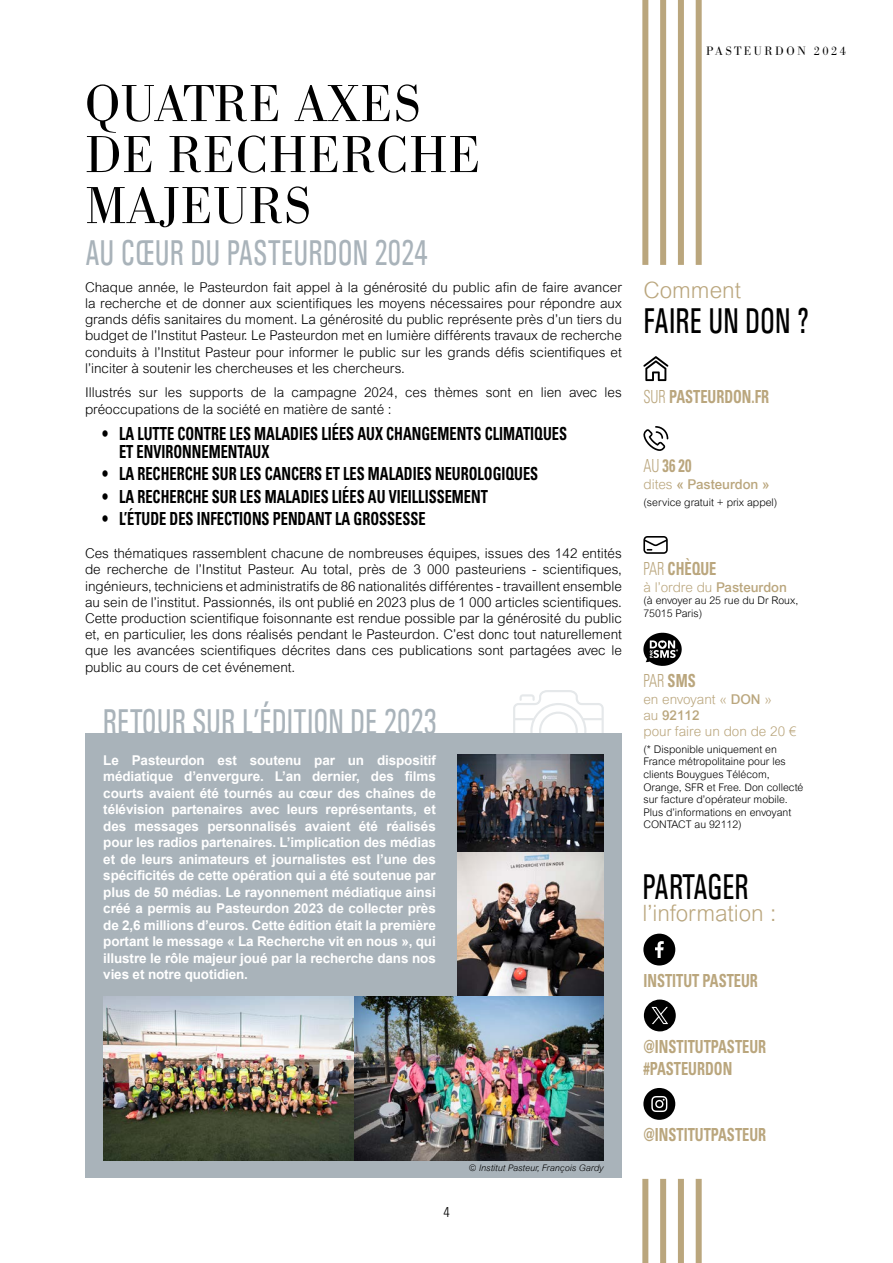
<style>
.page{position:relative;width:893px;height:1263px;background:#fff}
.page>*{position:absolute;margin:0;border:0;box-sizing:border-box;transform-origin:0 0}
.t1{font:300 51px/51px "Bodoni BE";letter-spacing:.02em;color:#000}
.t2{font:36px "Univers Condensed";color:#a9b3ba;scale:.8 1}
.t3{font:36px "Univers Condensed";color:#000;scale:.8 1}
.t4{font:36px "Univers Condensed";letter-spacing:-.02em;color:#000;scale:.8 1}
.t5{font:300 22.5px "Arial";color:#baa67d}
.t6{font:700 condensed 18px/18px "Univers LT Std";color:#000;scale:.8 1}
.t7{font:700 condensed 18px/21.6px "Univers LT Std";color:#baa67d;scale:.8 1}
.t8{font:300 condensed 18px "Univers LT Std";color:#baa67d;scale:.8 1}
.t9{font:300 condensed 14.25px "Univers LT Std";color:#000}
.t10{font:300 13.5px/16.2px "Arial";color:#000;text-align:justify}
.t11{font:700 13.5px/16.5px "Arial";letter-spacing:-.01em;color:#fff;text-align:justify}
.t12{font:300 13.5px/16.2px "Arial";color:#baa67d}
.t13{font:500 13.5px "Arial";color:#baa67d}
.t14{font:300 12px "Bodoni BE";letter-spacing:.21em;color:#000}
.t15{font:300 10.5px/12.6px "Arial";color:#000}
.t16{font:italic 300 9px "Arial";color:#000}
.s1{font-weight:300}
.s2{font-weight:500}
.s3{font-weight:700}
</style>
<div class="page">
<svg style="left:643px;top:1088px;width:32px;height:32px"></svg>
<svg style="left:643px;top:633px;width:39px;height:33px"></svg>
<svg style="left:643px;top:536px;width:25px;height:18px"></svg>
<svg style="left:643px;top:356px;width:25px;height:25px"></svg>
<svg style="left:643px;top:426px;width:25px;height:25px"></svg>
<svg style="left:643px;top:934px;width:32px;height:31px"></svg>
<svg style="left:644px;top:999px;width:32px;height:32px"></svg>
<svg style="left:513px;top:690px;width:91px;height:43px"></svg>
<div style="left:85px;top:733px;width:537px;height:445px;background:#a9b3ba"></div>
<img style="left:457px;top:755px;width:147px;height:97px">
<img style="left:457px;top:852px;width:147px;height:145px">
<img style="left:353px;top:997px;width:251px;height:163px">
<img style="left:103px;top:997px;width:250px;height:163px">
<div style="left:642px;top:0;width:6px;height:265px;background:#baa67d"></div>
<div style="left:660px;top:0;width:6px;height:265px;background:#baa67d"></div>
<div style="left:678px;top:0;width:6px;height:265px;background:#baa67d"></div>
<div style="left:696px;top:0;width:6px;height:265px;background:#baa67d"></div>
<div style="left:642px;top:1179px;width:6px;height:84px;background:#baa67d"></div>
<div style="left:660px;top:1179px;width:6px;height:84px;background:#baa67d"></div>
<div style="left:678px;top:1179px;width:6px;height:84px;background:#baa67d"></div>
<div style="left:696px;top:1179px;width:6px;height:84px;background:#baa67d"></div>
<p class="t1" style="left:85px;top:80px;width:397px">QUATRE AXES<br>DE RECHERCHE<br>MAJEURS</p>
<p class="t2" style="left:85px;top:231px;width:430px">AU CŒUR DU PASTEURDON 2024</p>
<p class="t10" style="left:85px;top:279px;width:538px">Chaque année, le Pasteurdon fait appel à la générosité du public afin de faire avancer la recherche et de donner aux scientifiques les moyens nécessaires pour répondre aux grands défis sanitaires du moment. La générosité du public représente près d’un tiers du budget de l’Institut Pasteur. Le Pasteurdon met en lumière différents travaux de recherche conduits à l’Institut Pasteur pour informer le public sur les grands défis scientifiques et l’inciter à soutenir les chercheuses et les chercheurs.</p>
<p class="t10" style="left:85px;top:385px;width:538px">Illustrés sur les supports de la campagne 2024, ces thèmes sont en lien avec les préoccupations de la société en matière de santé :</p>
<p class="t6" style="left:119px;top:425px;width:561px;text-indent:-17px">• LA LUTTE CONTRE LES MALADIES LIÉES AUX CHANGEMENTS CLIMATIQUES<br>ET ENVIRONNEMENTAUX</p>
<p class="t6" style="left:102px;top:465px;width:547px">• LA RECHERCHE SUR LES CANCERS ET LES MALADIES NEUROLOGIQUES</p>
<p class="t6" style="left:102px;top:487px;width:484px">• LA RECHERCHE SUR LES MALADIES LIÉES AU VIEILLISSEMENT</p>
<p class="t6" style="left:102px;top:509px;width:406px">• L’ÉTUDE DES INFECTIONS PENDANT LA GROSSESSE</p>
<p class="t10" style="left:85px;top:545px;width:538px">Ces thématiques rassemblent chacune de nombreuses équipes, issues des 142 entités de recherche de l’Institut Pasteur. Au total, près de 3 000 pasteuriens - scientifiques, ingénieurs, techniciens et administratifs de 86 nationalités différentes - travaillent ensemble au sein de l’institut. Passionnés, ils ont publié en 2023 plus de 1 000 articles scientifiques.<br>Cette production scientifique foisonnante est rendue possible par la générosité du public et, en particulier, les dons réalisés pendant le Pasteurdon. C’est donc tout naturellement que les avancées scientifiques décrites dans ces publications sont partagées avec le public au cours de cet événement.</p>
<p class="t2" style="left:103px;top:701px;width:419px">RETOUR SUR L’ÉDITION DE 2023</p>
<p class="t11" style="left:103px;top:752px;width:334px">Le Pasteurdon est soutenu par un dispositif médiatique d’envergure. L’an dernier, des films courts avaient été tournés au cœur des chaînes de télévision partenaires avec leurs représentants, et des messages personnalisés avaient été réalisés pour les radios partenaires. L’implication des médias et de leurs animateurs et journalistes est l’une des spécificités de cette opération qui a été soutenue par plus de 50 médias. Le rayonnement médiatique ainsi créé a permis au Pasteurdon 2023 de collecter près de 2,6 millions d’euros. Cette édition était la première portant le message « La Recherche vit en nous », qui illustre le rôle majeur joué par la recherche dans nos vies et notre quotidien.</p>
<p class="t14" style="left:706px;top:44px;width:141px">PASTEURDON 2024</p>
<p class="t5" style="left:643px;top:278px;width:99px">Comment</p>
<p class="t3" style="left:643px;top:299px;width:209px">FAIRE UN DON ?</p>
<p class="t7" style="left:643px;top:385px;width:159px"><span class="s1">SUR</span> PASTEURDON.FR</p>
<p class="t7" style="left:643px;top:455px;width:61px"><span class="s1">AU</span> 36 20</p>
<p class="t13" style="left:643px;top:476px;width:128px"><span class="s1">dites</span> « Pasteurdon »</p>
<p class="t15" style="left:643px;top:496px;width:135px">(service gratuit + prix appel)</p>
<p class="t7" style="left:643px;top:558px;width:93px"><span class="s1">PAR</span> CHÈQUE</p>
<p class="t12" style="left:643px;top:579px;width:145px">à l’ordre du <span class="s2">Pasteurdon</span></p>
<p class="t15" style="left:643px;top:594px;width:156px">(à envoyer au 25 rue du Dr Roux,<br>75015 Paris)</p>
<p class="t8" style="left:643px;top:670px;width:67px">PAR <span class="s3">SMS</span></p>
<p class="t12" style="left:643px;top:691px;width:155px">en envoyant « <span class="s2">DON</span> »<br>au <span class="s2">92112<br></span>pour faire un don de 20 €</p>
<p class="t15" style="left:643px;top:743px;width:161px">(* Disponible uniquement en<br>France métropolitaine pour les clients Bouygues Télécom,<br>Orange, SFR et Free. Don collecté sur facture d’opérateur mobile.<br>Plus d’informations en envoyant<br>CONTACT au 92112)</p>
<p class="t4" style="left:642px;top:865px;width:135px">PARTAGER</p>
<p class="t5" style="left:642px;top:900px;width:135px">l’information :</p>
<p class="t7" style="left:643px;top:970px;width:145px">INSTITUT PASTEUR</p>
<p class="t7" style="left:643px;top:1036px;width:155px">@INSTITUTPASTEUR #PASTEURDON</p>
<p class="t9" style="left:443px;top:1204px;width:8px">4</p>
<p class="t16" style="left:469px;top:1162px;width:136px">© Institut Pasteur, François Gardy</p>
<p class="t7" style="left:643px;top:1124px;width:155px">@INSTITUTPASTEUR</p>
</div>
